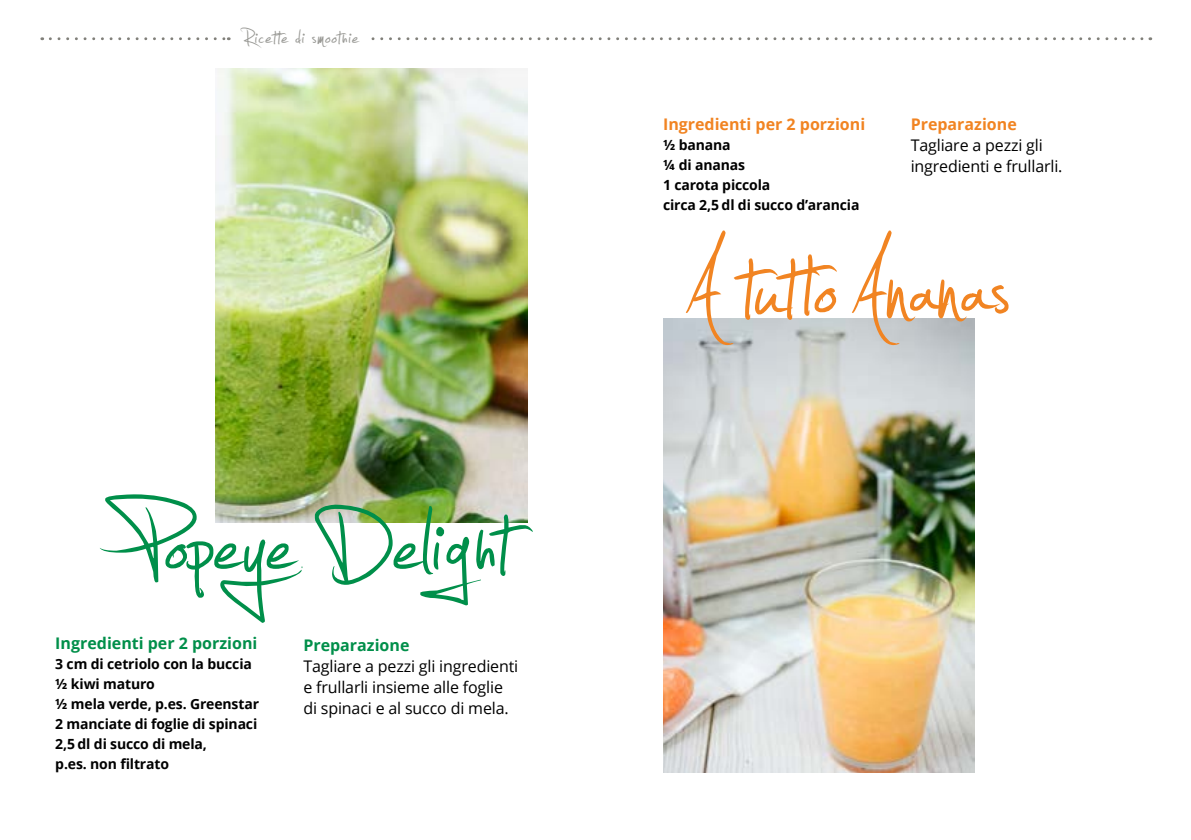
<style>
.page{position:relative;width:1191px;height:840px;background:#fff}
.page>*{position:absolute;margin:0;border:0;box-sizing:border-box;transform-origin:0 0}
.t1{font:200px "Jellyka Estrya's Handwriting";color:#008f4a}
.t2{font:200px "Jellyka Estrya's Handwriting";color:#f18422}
.t3{font:44px "Jellyka Estrya's Handwriting";letter-spacing:.02em;color:#989894;scale:1.1 1}
.t4{font:16px/21px "Open Sans";letter-spacing:-.01em;color:#000}
.t5{font:700 16px "Open Sans";color:#008f4a}
.t6{font:700 16px "Open Sans";color:#f18422}
.t7{font:700 14px/20px "Open Sans";letter-spacing:-.01em;color:#000}
</style>
<div class="page">
<svg style="left:373px;top:37px;width:777px;height:3px"></svg>
<svg style="left:50px;top:37px;width:179px;height:3px"></svg>
<img style="left:663px;top:318px;width:312px;height:454px">
<img style="left:216px;top:69px;width:311px;height:453px">
<h2 class="t3" style="left:243px;top:18px;width:107px">Ricette di smoothie</h2>
<h1 class="t1" style="left:123px;top:459px;width:388px">Popeye Delight</h1>
<p class="t5" style="left:55px;top:631px;width:204px">Ingredienti per 2 porzioni</p>
<p class="t7" style="left:55px;top:653px;width:205px">3 cm di cetriolo con la buccia ½ kiwi maturo<br>½ mela verde, p.es. Greenstar<br>2 manciate di foglie di spinaci<br>2,5 dl di succo di mela,<br>p.es. non filtrato</p>
<p class="t5" style="left:303px;top:633px;width:108px">Preparazione</p>
<p class="t4" style="left:303px;top:654px;width:216px">Tagliare a pezzi gli ingredienti e frullarli insieme alle foglie di spinaci e al succo di mela.</p>
<p class="t6" style="left:663px;top:112px;width:204px">Ingredienti per 2 porzioni</p>
<p class="t7" style="left:663px;top:134px;width:198px">½ banana<br>¼ di ananas<br>1 carota piccola<br>circa 2,5 dl di succo d’arancia</p>
<p class="t6" style="left:910px;top:112px;width:108px">Preparazione</p>
<p class="t4" style="left:910px;top:134px;width:153px">Tagliare a pezzi gli ingredienti e frullarli.</p>
<h1 class="t2" style="left:684px;top:203px;width:327px">A tuto Ananas</h1>
</div>
